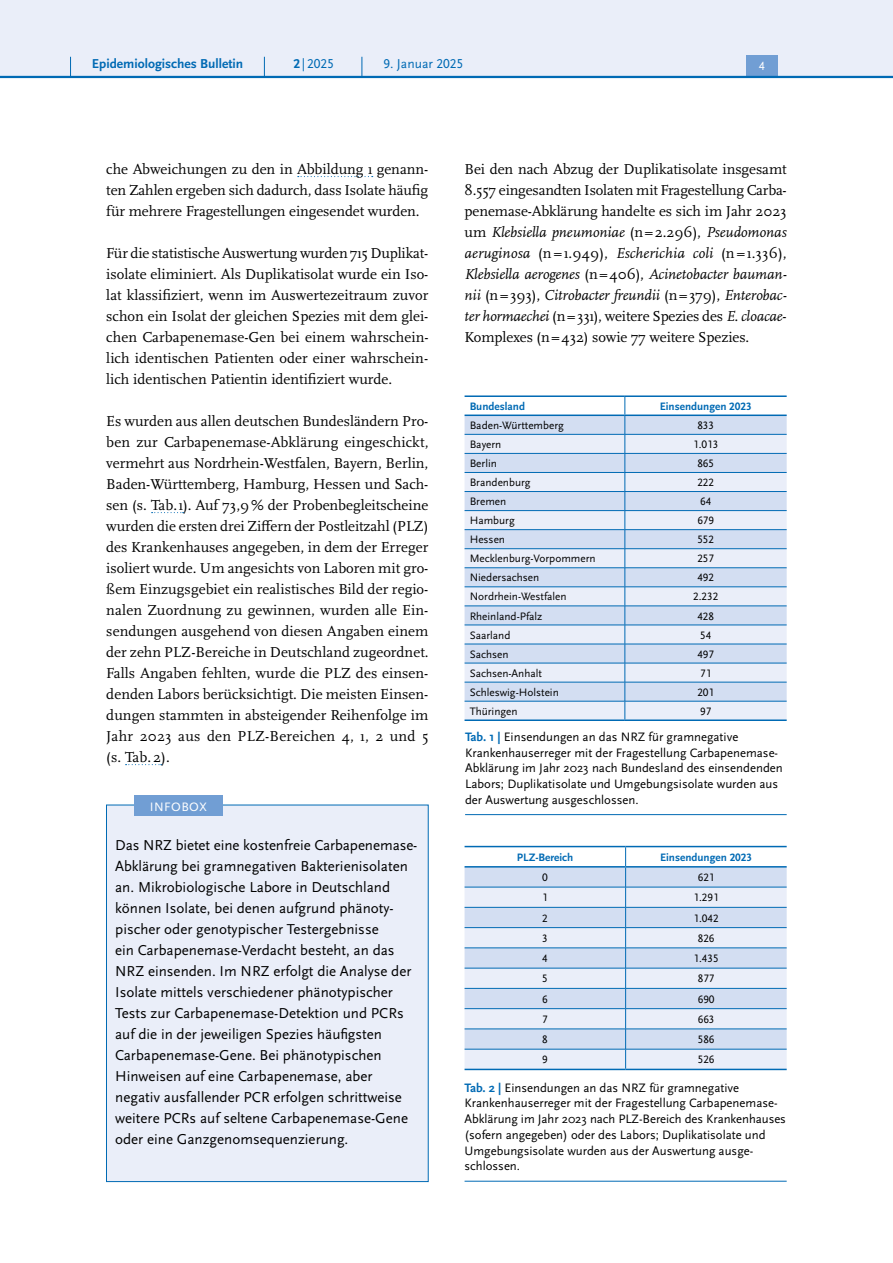
<style>
.page{position:relative;width:893px;height:1263px;background:#fff}
.page>*{position:absolute;margin:0;border:0;box-sizing:border-box;transform-origin:0 0}
.P_-_Fließtext{font:15px/21px "Scala Pro";letter-spacing:-.005em;color:#000;text-align:justify}
.P_-_Fließtext_Kasten{font:15px/21px "Scala Sans Pro";color:#000}
.t1{font:700 13.5px "Scala Sans Pro";color:#006ab4}
.t2{font:13.5px "Scala Sans Pro";color:#006ab4}
.P_-_Bildunterschrift{font:12.75px/15.8px "Scala Sans Pro";color:#000}
.t3{font:12.75px "Scala Sans Pro";letter-spacing:.03em;color:#fff}
.t4{font:12.45px "Scala Sans Pro";color:#fff}
.P_-_Tab_linksbündig{font:11.25px "Scala Sans Pro";color:#000}
.Titel_klein{font:700 11.25px "Scala Sans Pro";color:#006ab4}
.s1{font-weight:700}
.s2{font-style:italic}
.s3{font-weight:700;color:#006ab4}
</style>
<div class="page">
<svg style="left:298px;top:176px;width:75px;height:1px"></svg>
<svg style="left:152px;top:512px;width:32px;height:1px"></svg>
<svg style="left:126px;top:764px;width:36px;height:1px"></svg>
<hr style="left:465px;top:814px;width:322px;height:1px;background:#006ab4">
<svg style="left:465px;top:397px;width:322px;height:322px;background:#d5e1f2"></svg>
<hr style="left:465px;top:395px;width:160px;height:2px;background:#006ab4">
<hr style="left:625px;top:395px;width:162px;height:2px;background:#006ab4">
<hr style="left:465px;top:414px;width:160px;height:2px;background:#006ab4">
<hr style="left:625px;top:414px;width:162px;height:2px;background:#006ab4">
<hr style="left:465px;top:719px;width:160px;height:2px;background:#006ab4">
<hr style="left:625px;top:719px;width:162px;height:2px;background:#006ab4">
<hr style="left:465px;top:1069px;width:161px;height:1px;background:#006ab4">
<hr style="left:626px;top:1069px;width:161px;height:1px;background:#006ab4">
<svg style="left:465px;top:847px;width:322px;height:222px;background:#d6e2f3"></svg>
<hr style="left:465px;top:846px;width:161px;height:1px;background:#006ab4">
<hr style="left:626px;top:846px;width:161px;height:1px;background:#006ab4">
<hr style="left:465px;top:866px;width:161px;height:1px;background:#006ab4">
<hr style="left:626px;top:866px;width:161px;height:1px;background:#006ab4">
<hr style="left:465px;top:1181px;width:322px;height:1px;background:#006ab4">
<div style="left:106px;top:805px;width:322px;height:376px;background:#eaeef9"></div>
<div style="left:106px;top:805px;width:322px;height:377px;border:1px solid #006ab4"></div>
<div style="left:134px;top:796px;width:89px;height:20px;background:#719ed4"></div>
<div style="left:0;top:0;width:893px;height:77px;background:#eaeef9"></div>
<div style="left:746px;top:55px;width:32px;height:21px;background:#719ed4"></div>
<hr style="left:0;top:76px;width:893px;height:2px;background:#006ab4">
<svg style="left:70px;top:57px;width:1px;height:19px"></svg>
<svg style="left:264px;top:57px;width:1px;height:19px"></svg>
<svg style="left:362px;top:57px;width:1px;height:19px"></svg>
<p class="t1" style="left:92px;top:55px;width:153px">Epidemiologisches Bulletin</p>
<p class="t2" style="left:294px;top:55px;width:42px"><span class="s1">2</span> | 2025</p>
<p class="t2" style="left:383px;top:55px;width:82px">9. Januar 2025</p>
<p class="t4" style="left:759px;top:59px;width:7px">4</p>
<p class="P_-_Fließtext" style="left:106px;top:158px;width:324px">che Abweichungen zu den in Abbildung 1 genann&shy;ten Zahlen ergeben sich dadurch, dass Isolate häufig für mehrere Fragestellungen eingesendet wurden.</p>
<p class="P_-_Fließtext" style="left:106px;top:242px;width:324px">Für die statistische Auswertung wurden 715 Duplikat&shy;isolate eliminiert. Als Duplikatisolat wurde ein Iso&shy;lat klassifiziert, wenn im Auswertezeitraum zuvor schon ein Isolat der gleichen Spezies mit dem glei&shy;chen Carbapenemase-Gen bei einem wahrschein&shy;lich identischen Patienten oder einer wahrschein&shy;lich identischen Patientin identifiziert wurde.</p>
<p class="P_-_Fließtext" style="left:106px;top:410px;width:324px">Es wurden aus allen deutschen Bundesländern Pro&shy;ben zur Carbapenemase-Abklärung eingeschickt, vermehrt aus Nordrhein-Westfalen, Bayern, Berlin, Baden-Württemberg, Hamburg, Hessen und Sach&shy;sen (s. Tab.1). Auf 73,9% der Probenbegleitscheine wurden die ersten drei Ziffern der Postleitzahl (PLZ) des Krankenhauses angegeben, in dem der Erreger isoliert wurde. Um angesichts von Laboren mit gro&shy;ßem Einzugsgebiet ein realistisches Bild der regio&shy;nalen Zuordnung zu gewinnen, wurden alle Ein&shy;sendungen ausgehend von diesen Angaben einem der zehn PLZ-Bereiche in Deutschland zugeordnet.<br>Falls Angaben fehlten, wurde die PLZ des einsen&shy;denden Labors berücksichtigt. Die meisten Einsen&shy;dungen stammten in absteigender Reihenfolge im Jahr 2023 aus den PLZ-Bereichen 4, 1, 2 und 5 (s. Tab. 2).</p>
<h4 class="t3" style="left:150px;top:799px;width:58px">INFOBOX</h4>
<p class="P_-_Fließtext_Kasten" style="left:115px;top:835px;width:302px">Das NRZ bietet eine kostenfreie Carbapenemase-Abklärung bei gramnegativen Bakterienisolaten an. Mikrobiologische Labore in Deutschland können Isolate, bei denen aufgrund phänoty&shy;pischer oder genotypischer Testergebnisse<br>ein Carbapenemase-Verdacht besteht, an das NRZ einsenden. Im NRZ erfolgt die Analyse der Isolate mittels verschiedener phänotypischer Tests zur Carbapenemase-Detektion und PCRs auf die in der jeweiligen Spezies häufigsten Carbapenemase-Gene. Bei phänotypischen Hinweisen auf eine Carbapenemase, aber negativ ausfallender PCR erfolgen schrittweise weitere PCRs auf seltene Carbapenemase-Gene oder eine Ganzgenomsequenzierung.</p>
<p class="P_-_Fließtext" style="left:465px;top:158px;width:324px">Bei den nach Abzug der Duplikatisolate insgesamt 8.557 eingesandten Isolaten mit Fragestellung Carba&shy;penemase-Abklärung handelte es sich im Jahr 2023 um <span class="s2">Klebsiella pneumoniae</span> (n=2.296), <span class="s2">Pseudomonas aeruginosa</span> (n= 1.949), <span class="s2">Escherichia coli</span> (n= 1.336), <span class="s2">Klebsiella aerogenes</span> (n=406), <span class="s2">Acinetobacter bauman&shy;nii</span> (n=393), <span class="s2">Citrobacter freundii</span> (n=379), <span class="s2">Enterobac&shy;ter hormaechei</span> (n=331), weitere Spezies des <span class="s2">E. cloacae</span>-Komplexes (n=432) sowie 77 weitere Spezies.</p>
<p class="Titel_klein" style="left:470px;top:400px;width:57px">Bundesland</p>
<p class="Titel_klein" style="left:660px;top:400px;width:94px">Einsendungen 2023</p>
<p class="P_-_Tab_linksbündig" style="left:470px;top:419px;width:96px">Baden-Württemberg</p>
<p class="P_-_Tab_linksbündig" style="left:697px;top:419px;width:18px">833</p>
<p class="P_-_Tab_linksbündig" style="left:470px;top:438px;width:33px">Bayern</p>
<p class="P_-_Tab_linksbündig" style="left:693px;top:438px;width:27px">1.013</p>
<p class="P_-_Tab_linksbündig" style="left:470px;top:457px;width:29px">Berlin</p>
<p class="P_-_Tab_linksbündig" style="left:697px;top:457px;width:18px">865</p>
<p class="P_-_Tab_linksbündig" style="left:470px;top:476px;width:62px">Brandenburg</p>
<p class="P_-_Tab_linksbündig" style="left:697px;top:476px;width:18px">222</p>
<p class="P_-_Tab_linksbündig" style="left:470px;top:495px;width:38px">Bremen</p>
<p class="P_-_Tab_linksbündig" style="left:700px;top:495px;width:13px">64</p>
<p class="P_-_Tab_linksbündig" style="left:470px;top:514px;width:47px">Hamburg</p>
<p class="P_-_Tab_linksbündig" style="left:697px;top:514px;width:18px">679</p>
<p class="P_-_Tab_linksbündig" style="left:470px;top:533px;width:37px">Hessen</p>
<p class="P_-_Tab_linksbündig" style="left:697px;top:533px;width:18px">552</p>
<p class="P_-_Tab_linksbündig" style="left:470px;top:552px;width:128px">Mecklenburg-Vorpommern</p>
<p class="P_-_Tab_linksbündig" style="left:697px;top:552px;width:18px">257</p>
<p class="P_-_Tab_linksbündig" style="left:470px;top:571px;width:71px">Niedersachsen</p>
<p class="P_-_Tab_linksbündig" style="left:697px;top:571px;width:18px">492</p>
<p class="P_-_Tab_linksbündig" style="left:470px;top:590px;width:98px">Nordrhein-Westfalen</p>
<p class="P_-_Tab_linksbündig" style="left:693px;top:590px;width:27px">2.232</p>
<p class="P_-_Tab_linksbündig" style="left:470px;top:609px;width:74px">Rheinland-Pfalz</p>
<p class="P_-_Tab_linksbündig" style="left:697px;top:609px;width:18px">428</p>
<p class="P_-_Tab_linksbündig" style="left:470px;top:628px;width:42px">Saarland</p>
<p class="P_-_Tab_linksbündig" style="left:700px;top:628px;width:13px">54</p>
<p class="P_-_Tab_linksbündig" style="left:470px;top:647px;width:40px">Sachsen</p>
<p class="P_-_Tab_linksbündig" style="left:697px;top:647px;width:18px">497</p>
<p class="P_-_Tab_linksbündig" style="left:470px;top:666px;width:74px">Sachsen-Anhalt</p>
<p class="P_-_Tab_linksbündig" style="left:700px;top:666px;width:13px">71</p>
<p class="P_-_Tab_linksbündig" style="left:470px;top:685px;width:91px">Schleswig-Holstein</p>
<p class="P_-_Tab_linksbündig" style="left:697px;top:685px;width:18px">201</p>
<p class="P_-_Tab_linksbündig" style="left:470px;top:705px;width:49px">Thüringen</p>
<p class="P_-_Tab_linksbündig" style="left:700px;top:705px;width:13px">97</p>
<p class="P_-_Bildunterschrift" style="left:465px;top:729px;width:319px"><span class="s3">Tab. 1 |</span> Einsendungen an das NRZ für gramnegative Krankenhauserreger mit der Fragestellung Carbapenemase-Abklärung im Jahr 2023 nach Bundesland des einsendenden Labors; Duplikatisolate und Umgebungsisolate wurden aus der Auswertung ausgeschlossen.</p>
<p class="Titel_klein" style="left:517px;top:850px;width:58px">PLZ-Bereich</p>
<p class="Titel_klein" style="left:660px;top:850px;width:94px">Einsendungen 2023</p>
<p class="P_-_Tab_linksbündig" style="left:542px;top:871px;width:7px">0</p>
<p class="P_-_Tab_linksbündig" style="left:698px;top:871px;width:18px">621</p>
<p class="P_-_Tab_linksbündig" style="left:542px;top:891px;width:7px">1</p>
<p class="P_-_Tab_linksbündig" style="left:693px;top:891px;width:27px">1.291</p>
<p class="P_-_Tab_linksbündig" style="left:542px;top:911px;width:7px">2</p>
<p class="P_-_Tab_linksbündig" style="left:693px;top:911px;width:27px">1.042</p>
<p class="P_-_Tab_linksbündig" style="left:542px;top:932px;width:7px">3</p>
<p class="P_-_Tab_linksbündig" style="left:698px;top:932px;width:18px">826</p>
<p class="P_-_Tab_linksbündig" style="left:542px;top:952px;width:7px">4</p>
<p class="P_-_Tab_linksbündig" style="left:693px;top:952px;width:27px">1.435</p>
<p class="P_-_Tab_linksbündig" style="left:542px;top:972px;width:7px">5</p>
<p class="P_-_Tab_linksbündig" style="left:698px;top:972px;width:18px">877</p>
<p class="P_-_Tab_linksbündig" style="left:542px;top:992px;width:7px">6</p>
<p class="P_-_Tab_linksbündig" style="left:698px;top:992px;width:18px">690</p>
<p class="P_-_Tab_linksbündig" style="left:542px;top:1013px;width:7px">7</p>
<p class="P_-_Tab_linksbündig" style="left:698px;top:1013px;width:18px">663</p>
<p class="P_-_Tab_linksbündig" style="left:542px;top:1033px;width:7px">8</p>
<p class="P_-_Tab_linksbündig" style="left:698px;top:1033px;width:18px">586</p>
<p class="P_-_Tab_linksbündig" style="left:542px;top:1053px;width:7px">9</p>
<p class="P_-_Tab_linksbündig" style="left:698px;top:1053px;width:18px">526</p>
<p class="P_-_Bildunterschrift" style="left:465px;top:1079px;width:323px"><span class="s3">Tab. 2 |</span> Einsendungen an das NRZ für gramnegative Krankenhauserreger mit der Fragestellung Carbapenemase-Abklärung im Jahr 2023 nach PLZ-Bereich des Krankenhauses (sofern angegeben) oder des Labors; Duplikatisolate und Umgebungsisolate wurden aus der Auswertung ausge&shy;schlossen.</p>
</div>
